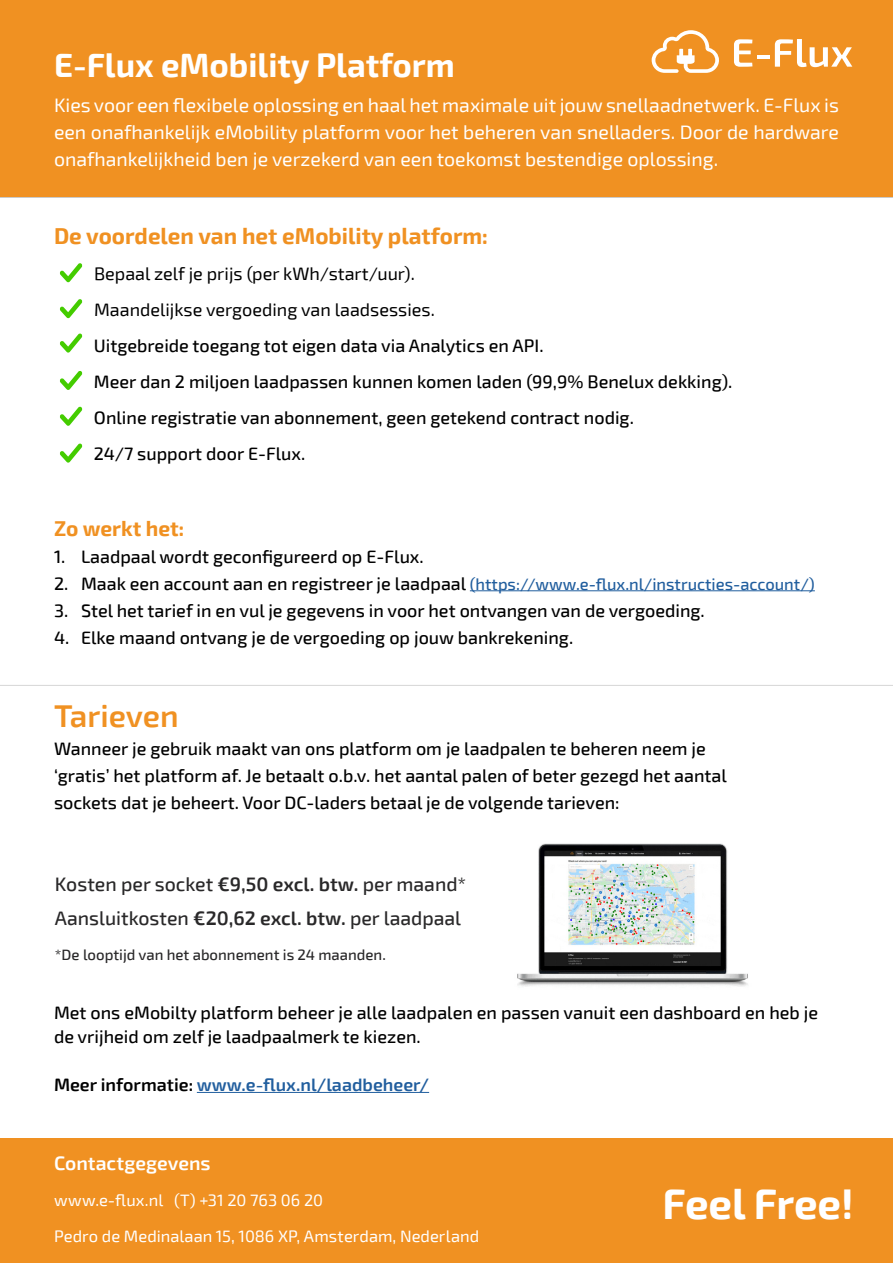
<style>
.page{position:relative;width:893px;height:1263px;background:#fff}
.page>*{position:absolute;margin:0;border:0;box-sizing:border-box;transform-origin:0 0}
.t1{font:700 42px "Exo 2";letter-spacing:-.005em;color:#fff}
.t2{font:700 33px "Exo 2";color:#fff}
.t3{font:600 31.5px "Exo 2";color:#f09122}
.t4{font:700 22.5px "Exo 2";color:#f09122}
.t5{font:700 21px "Exo 2";color:#f09122}
.t6{font:19.5px/27px "Exo 2";color:#fff;text-align:justify}
.t7{font:500 19.5px/34.5px "Exo 2";color:#292829}
.t8{font:600 19.5px "Exo 2";color:#fff}
.t9{font:500 18px/36px "Exo 2";color:#000}
.t10{font:18px/36px "Exo 2";color:#000}
.t11{font:600 18px "Exo 2";color:#215e9e}
.t12{font:500 16.5px "Exo 2";color:#215e9e}
.t13{font:16.5px/36px "Exo 2";color:#fff}
.t14{font:500 15px "Exo 2";color:#292829}
.s1{font-size:18px;color:#000}
.s2{font-weight:600}
.s3{color:#000}
</style>
<div class="page">
<hr style="left:470px;top:590px;width:345px;height:1px;background:#215e9e">
<hr style="left:197px;top:1092px;width:232px;height:1px;background:#215e9e">
<hr style="left:0;top:685px;width:893px;height:1px;background:#d6d6d6">
<img style="left:517px;top:843px;width:231px;height:144px">
<div style="left:0;top:0;width:893px;height:197px;background:#f09122"></div>
<div style="left:0;top:1138px;width:893px;height:125px;background:#f09122"></div>
<svg style="left:652px;top:30px;width:201px;height:43px"></svg>
<svg style="left:60px;top:263px;width:22px;height:19px"></svg>
<svg style="left:60px;top:299px;width:22px;height:19px"></svg>
<svg style="left:60px;top:333px;width:22px;height:20px"></svg>
<svg style="left:60px;top:371px;width:22px;height:19px"></svg>
<svg style="left:60px;top:406px;width:22px;height:20px"></svg>
<svg style="left:60px;top:443px;width:22px;height:20px"></svg>
<h2 class="t2" style="left:54px;top:46px;width:402px">E-Flux eMobility Platform</h2>
<p class="t6" style="left:54px;top:92px;width:786px">Kies voor een flexibele oplossing en haal het maximale uit jouw snellaadnetwerk. E-Flux is een onafhankelijk eMobility platform voor het beheren van snelladers. Door de hardware onafhankelijkheid ben je verzekerd van een toekomst bestendige oplossing.</p>
<p class="t4" style="left:54px;top:223px;width:436px">De voordelen van het eMobility platform:</p>
<p class="t10" style="left:94px;top:256px;width:342px">Bepaal zelf je prijs (per kWh/start/uur).<br>Maandelijkse vergoeding van laadsessies.</p>
<p class="t9" style="left:94px;top:328px;width:640px">Uitgebreide toegang tot eigen data via Analytics en API.<br>Meer dan 2 miljoen laadpassen kunnen komen laden (99,9% Benelux dekking).<br>Online registratie van abonnement, geen getekend contract nodig.<br>24/7 support door E-Flux.</p>
<p class="t5" style="left:54px;top:516px;width:132px">Zo werkt het:</p>
<p class="t9" style="left:54px;top:539px;width:371px">1. Laadpaal wordt geconfigureerd op E-Flux.</p>
<p class="t12" style="left:54px;top:574px;width:762px"><span class="s1">2. Maak een account aan en registreer je laadpaal</span> (https://www.e-flux.nl/instructies-account/)</p>
<p class="t9" style="left:54px;top:593px;width:652px">3. Stel het tarief in en vul je gegevens in voor het ontvangen van de vergoeding.</p>
<p class="t9" style="left:54px;top:620px;width:521px">4. Elke maand ontvang je de vergoeding op jouw bankrekening.</p>
<h3 class="t3" style="left:54px;top:697px;width:126px">Tarieven</h3>
<p class="t9" style="left:54px;top:736px;width:674px;line-height:27px">Wanneer je gebruik maakt van ons platform om je laadpalen te beheren neem je ‘gratis’ het platform af. Je betaalt o.b.v. het aantal palen of beter gezegd het aantal sockets dat je beheert. Voor DC-laders betaal je de volgende tarieven:</p>
<p class="t7" style="left:55px;top:867px;width:413px">Kosten per socket <span class="s2">€9,50 excl. btw.</span> per maand*<br>Aansluitkosten <span class="s2">€20,62 excl. btw.</span> per laadpaal</p>
<p class="t14" style="left:55px;top:946px;width:332px">*De looptijd van het abonnement is 24 maanden.</p>
<p class="t9" style="left:54px;top:1001px;width:766px;line-height:24px">Met ons eMobilty platform beheer je alle laadpalen en passen vanuit een dashboard en heb je de vrijheid om zelf je laadpaalmerk te kiezen.</p>
<p class="t11" style="left:54px;top:1074px;width:377px"><span class="s3">Meer informatie:</span> www.e-flux.nl/laadbeheer/</p>
<p class="t8" style="left:54px;top:1152px;width:158px">Contactgegevens</p>
<p class="t13" style="left:54px;top:1183px;width:427px">www.e-flux.nl (T) +31 20 763 06 20<br>Pedro de Medinalaan 15, 1086 XP, Amsterdam, Nederland</p>
<h1 class="t1" style="left:662px;top:1179px;width:193px">Feel Free!</h1>
</div>
